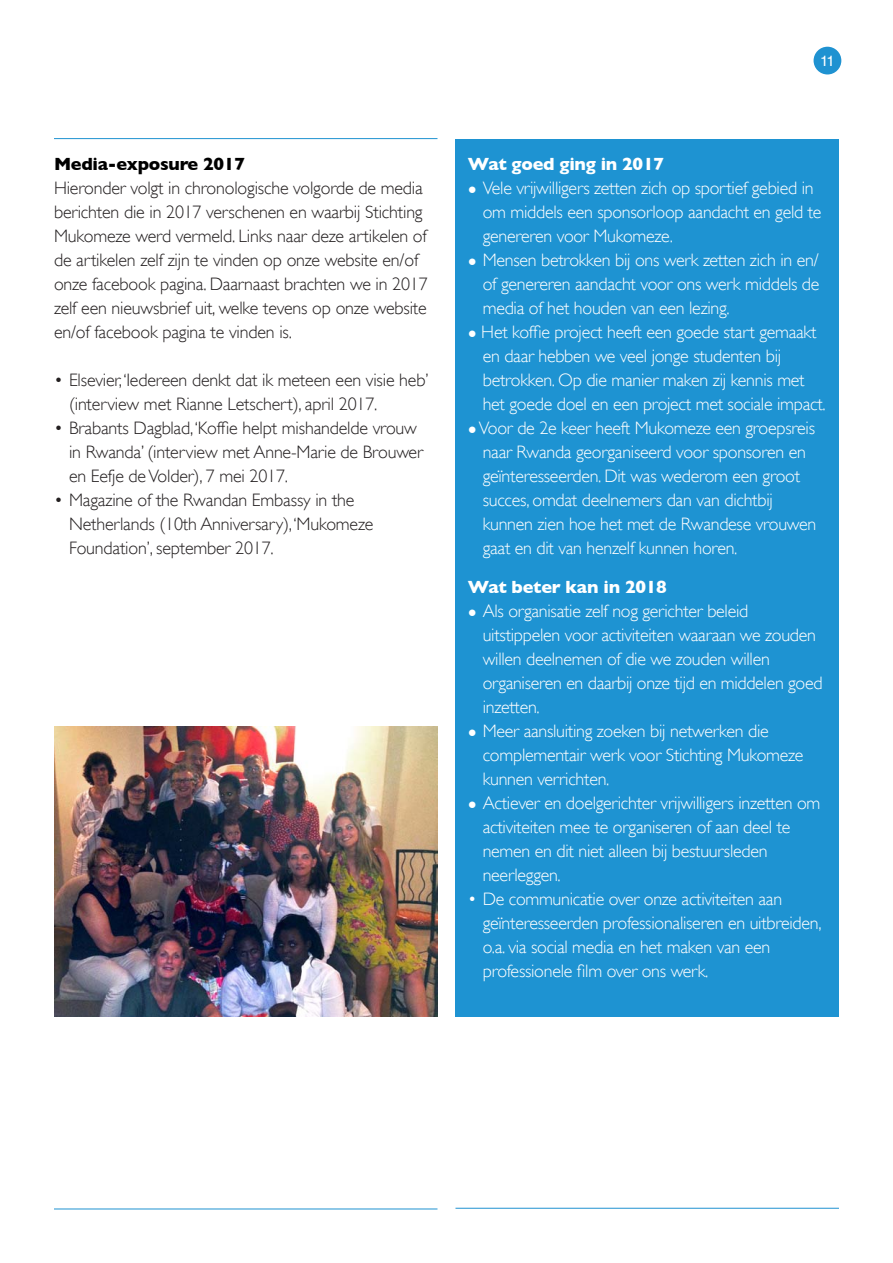
<style>
.page{position:relative;width:893px;height:1263px;background:#fff}
.page>*{position:absolute;margin:0;border:0;box-sizing:border-box;transform-origin:0 0}
.t1{font:300 18px/24px "Gill Sans";letter-spacing:-.015em;color:#fff}
.t2{font:300 18px/24px "Gill Sans";letter-spacing:-.01em;color:#231f20}
.t3{font:700 18px "Gill Sans";letter-spacing:-.015em;color:#fff}
.t4{font:700 18px "Gill Sans";letter-spacing:-.015em;color:#000}
._10_Paginanummer_LL{font:15px "Helvetica";color:#fff}
.s1{font-family:"Arial";font-weight:400;font-size:15px}
</style>
<div class="page">
<hr style="left:54px;top:1208px;width:383px;height:1px;background:#1f92d1">
<hr style="left:54px;top:138px;width:383px;height:1px;background:#1f92d1">
<div style="left:814px;top:47px;width:27px;height:27px;background:#1f92d1;border-radius:50%"></div>
<div style="left:455px;top:139px;width:384px;height:877px;background:#1e93d2"></div>
<img style="left:54px;top:726px;width:384px;height:290px">
<hr style="left:455px;top:1208px;width:384px;height:1px;background:#1f92d1">
<p class="t4" style="left:54px;top:153px;width:193px">Media-exposure 2017</p>
<p class="t2" style="left:54px;top:176px;width:375px">Hieronder volgt in chronologische volgorde de media berichten die in 2017 verschenen en waarbij Stichting Mukomeze werd vermeld. Links naar deze artikelen of de artikelen zelf zijn te vinden op onze website en/of onze facebook pagina. Daarnaast brachten we in 2017 zelf een nieuwsbrief uit, welke tevens op onze website en/of facebook pagina te vinden is.</p>
<p class="t2" style="left:69px;top:368px;width:361px;text-indent:-15px">• Elsevier, ‘Iedereen denkt dat ik meteen een visie heb’ (interview met Rianne Letschert), april 2017.</p>
<p class="t2" style="left:69px;top:416px;width:356px;text-indent:-15px">• Brabants Dagblad, ‘Koffie helpt mishandelde vrouw in Rwanda’ (interview met Anne-Marie de Brouwer en Eefje de Volder), 7 mei 2017.</p>
<p class="t2" style="left:54px;top:488px;width:302px">• Magazine of the Rwandan Embassy in the</p>
<p class="t2" style="left:69px;top:512px;width:306px">Netherlands (10th Anniversary), ‘Mukomeze</p>
<p class="t2" style="left:69px;top:536px;width:206px">Foundation’, september 2017.</p>
<p class="_10_Paginanummer_LL" style="left:820px;top:49px;width:16px">11</p>
<p class="t3" style="left:468px;top:154px;width:198px">Wat goed ging in 2017</p>
<p class="t1" style="left:483px;top:176px;width:340px;text-indent:-15px"><span class="s1">●</span> Vele vrijwilligers zetten zich op sportief gebied in om middels een sponsorloop aandacht en geld te genereren voor Mukomeze.</p>
<p class="t1" style="left:483px;top:248px;width:338px;text-align:justify;text-indent:-15px"><span class="s1">●</span> Mensen betrokken bij ons werk zetten zich in en/ of genereren aandacht voor ons werk middels de media of het houden van een lezing.</p>
<p class="t1" style="left:483px;top:320px;width:345px;text-indent:-15px"><span class="s1">●</span> Het koffie project heeft een goede start gemaakt en daar hebben we veel jonge studenten bij betrokken. Op die manier maken zij kennis met het goede doel en een project met sociale impact.</p>
<p class="t1" style="left:483px;top:416px;width:334px;text-indent:-15px"><span class="s1">●</span> Voor de 2e keer heeft Mukomeze een groepsreis naar Rwanda georganiseerd voor sponsoren en geïnteresseerden. Dit was wederom een groot succes, omdat deelnemers dan van dichtbij</p>
<p class="t1" style="left:483px;top:512px;width:335px">kunnen zien hoe het met de Rwandese vrouwen gaat en dit van henzelf kunnen horen.</p>
<p class="t3" style="left:468px;top:577px;width:201px">Wat beter kan in 2018</p>
<p class="t1" style="left:468px;top:599px;width:282px"><span class="s1">●</span> Als organisatie zelf nog gerichter beleid</p>
<p class="t1" style="left:483px;top:623px;width:335px">uitstippelen voor activiteiten waaraan we zouden willen deelnemen of die we zouden willen</p>
<p class="t1" style="left:483px;top:671px;width:341px">organiseren en daarbij onze tijd en middelen goed inzetten.</p>
<p class="t1" style="left:468px;top:719px;width:302px"><span class="s1">●</span> Meer aansluiting zoeken bij netwerken die</p>
<p class="t1" style="left:483px;top:743px;width:322px">complementair werk voor Stichting Mukomeze kunnen verrichten.</p>
<p class="t1" style="left:483px;top:791px;width:339px;text-indent:-15px"><span class="s1">●</span> Actiever en doelgerichter vrijwilligers inzetten om activiteiten mee te organiseren of aan deel te</p>
<p class="t1" style="left:483px;top:839px;width:286px">nemen en dit niet alleen bij bestuursleden</p>
<p class="t1" style="left:483px;top:863px;width:80px">neerleggen.</p>
<p class="t1" style="left:468px;top:887px;width:316px">• De communicatie over onze activiteiten aan</p>
<p class="t1" style="left:483px;top:911px;width:340px">geïnteresseerden professionaliseren en uitbreiden, o.a. via social media en het maken van een</p>
<p class="t1" style="left:483px;top:959px;width:227px">professionele film over ons werk.</p>
</div>
